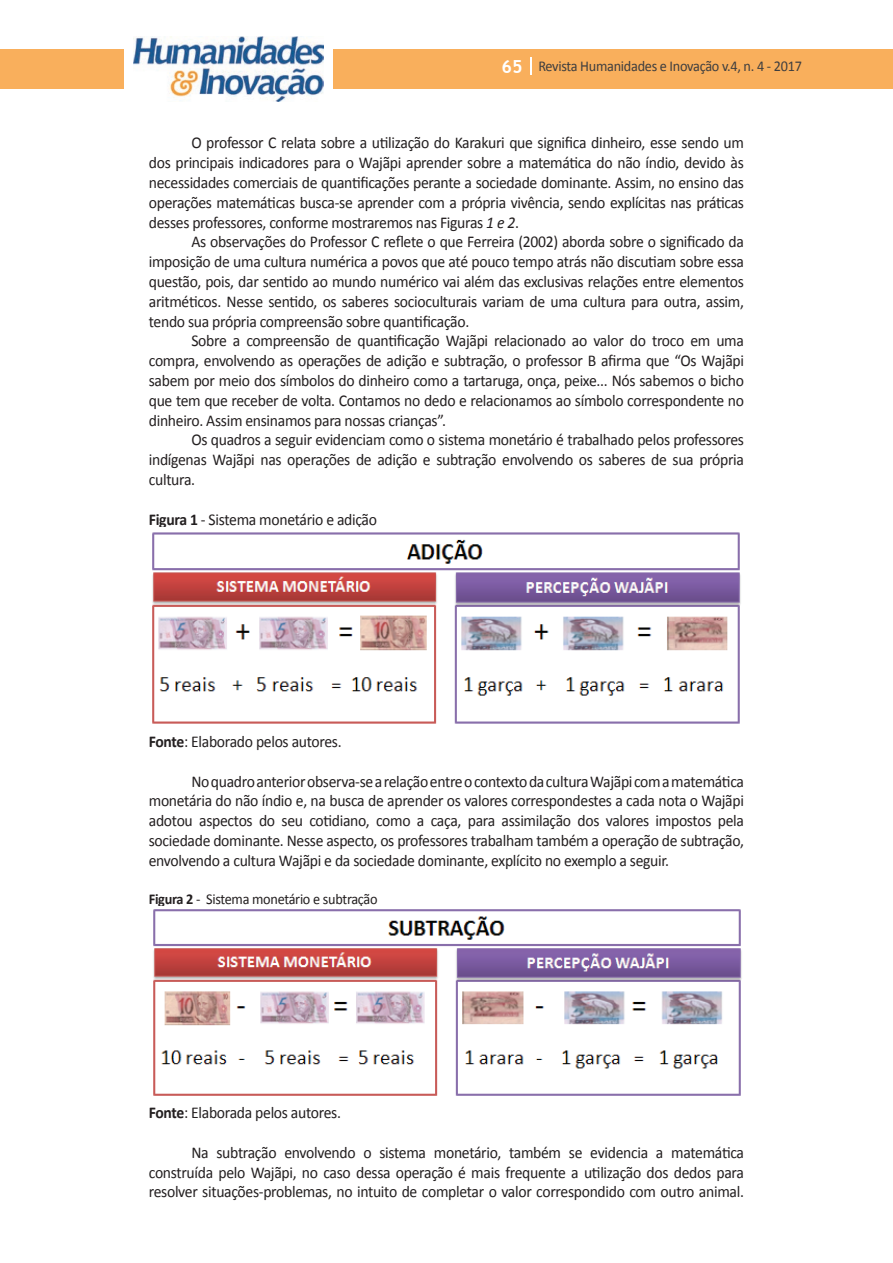
<style>
.page{position:relative;width:893px;height:1263px;background:#fff}
.page>*{position:absolute;margin:0;border:0;box-sizing:border-box;transform-origin:0 0}
.t1{font:16.5px/19.8px "Calibri";letter-spacing:-.02em;color:#231f20;text-align:justify;scale:.95 1}
.t2{font:15px "Calibri";letter-spacing:-.02em;color:#3e3e3f;scale:.95 1}
.t3{font:15px "Calibri";letter-spacing:-.02em;color:#231f20;scale:.95 1}
.s1{font-family:"Trebuchet MS";font-weight:700;font-size:18px;color:#fff}
.s2{font-style:italic}
.s3{font-weight:700}
</style>
<div class="page">
<div style="left:441px;top:49px;width:452px;height:39px;background:#f9af5c"></div>
<div style="left:333px;top:49px;width:108px;height:39px;background:#f9af5c"></div>
<div style="left:0;top:49px;width:124px;height:39px;background:#f9af5c"></div>
<svg style="left:530px;top:57px;width:2px;height:18px"></svg>
<img style="left:134px;top:36px;width:190px;height:65px">
<img style="left:152px;top:532px;width:589px;height:192px">
<img style="left:153px;top:909px;width:589px;height:187px">
<p class="t2" style="left:501px;top:57px;width:318px"><span class="s1">65</span> Revista Humanidades e Inovação v.4, n. 4 - 2017</p>
<p class="t1" style="left:149px;top:133px;width:628px;text-indent:43px">O professor C relata sobre a utilização do Karakuri que significa dinheiro, esse sendo um dos principais indicadores para o Wajãpi aprender sobre a matemática do não índio, devido às necessidades comerciais de quantificações perante a sociedade dominante. Assim, no ensino das operações matemáticas busca-se aprender com a própria vivência, sendo explícitas nas práticas desses professores, conforme mostraremos nas Figuras <span class="s2">1 e 2</span>.</p>
<p class="t1" style="left:149px;top:232px;width:628px;text-indent:43px">As observações do Professor C reflete o que Ferreira (2002) aborda sobre o significado da imposição de uma cultura numérica a povos que até pouco tempo atrás não discutiam sobre essa questão, pois, dar sentido ao mundo numérico vai além das exclusivas relações entre elementos aritméticos. Nesse sentido, os saberes socioculturais variam de uma cultura para outra, assim, tendo sua própria compreensão sobre quantificação.</p>
<p class="t1" style="left:149px;top:331px;width:628px;text-indent:43px">Sobre a compreensão de quantificação Wajãpi relacionado ao valor do troco em uma compra, envolvendo as operações de adição e subtração, o professor B afirma que “Os Wajãpi sabem por meio dos símbolos do dinheiro como a tartaruga, onça, peixe... Nós sabemos o bicho que tem que receber de volta. Contamos no dedo e relacionamos ao símbolo correspondente no dinheiro. Assim ensinamos para nossas crianças”.</p>
<p class="t1" style="left:149px;top:430px;width:628px;text-indent:43px">Os quadros a seguir evidenciam como o sistema monetário é trabalhado pelos professores indígenas Wajãpi nas operações de adição e subtração envolvendo os saberes de sua própria cultura.</p>
<p class="t1" style="left:149px;top:509px;width:242px"><span class="s3">Figura 1</span> - Sistema monetário e adição</p>
<p class="t1" style="left:149px;top:732px;width:205px"><span class="s3">Fonte</span>: Elaborado pelos autores.</p>
<p class="t1" style="left:149px;top:771px;width:628px;text-indent:43px">No quadro anterior observa-se a relação entre o contexto da cultura Wajãpi com a matemática monetária do não índio e, na busca de aprender os valores correspondestes a cada nota o Wajãpi adotou aspectos do seu cotidiano, como a caça, para assimilação dos valores impostos pela sociedade dominante. Nesse aspecto, os professores trabalham também a operação de subtração, envolvendo a cultura Wajãpi e da sociedade dominante, explícito no exemplo a seguir.</p>
<p class="t3" style="left:149px;top:889px;width:242px"><span class="s3">Figura 2</span> - Sistema monetário e subtração</p>
<p class="t1" style="left:149px;top:1103px;width:204px"><span class="s3">Fonte</span>: Elaborada pelos autores.</p>
<p class="t1" style="left:149px;top:1142px;width:628px;text-indent:43px">Na subtração envolvendo o sistema monetário, também se evidencia a matemática construída pelo Wajãpi, no caso dessa operação é mais frequente a utilização dos dedos para resolver situações-problemas, no intuito de completar o valor correspondido com outro animal.</p>
</div>
